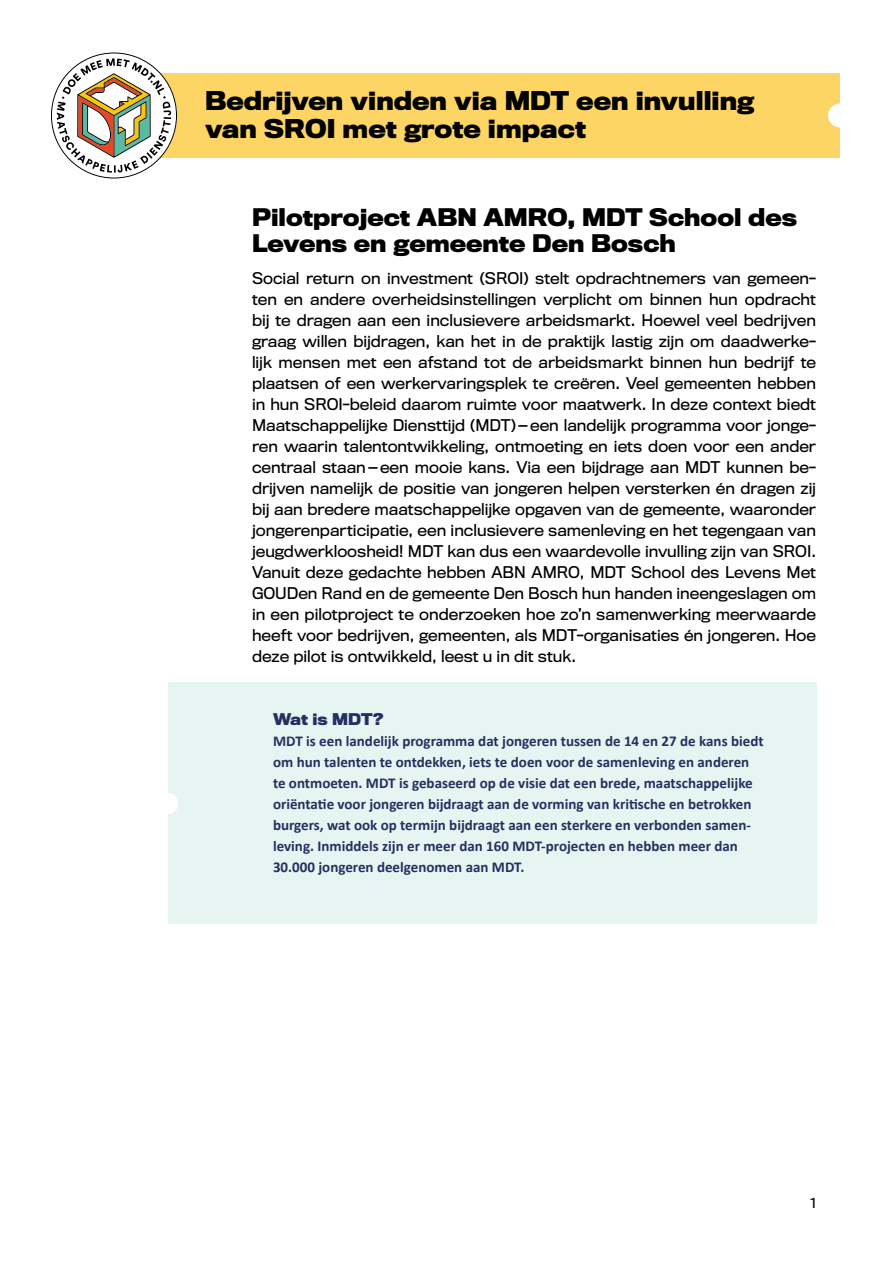
<style>
.page{position:relative;width:893px;height:1263px;background:#fff}
.page>*{position:absolute;margin:0;border:0;box-sizing:border-box;transform-origin:0 0}
.t1{font:700 24px/28.8px "Titling Gothic FB";color:#000}
.t2{font:700 22.5px/26.2px "Titling Gothic FB";color:#000}
.t3{font:15px/21px "Titling Gothic FB";color:#000;text-align:justify}
.t4{font:700 15px/21px "Calibri";color:#253062}
.t5{font:700 15px "Titling Gothic FB";color:#253062}
.t6{font:12.75px "Titling Gothic FB";color:#000}
</style>
<div class="page">
<div style="left:113px;top:74px;width:727px;height:84px;background:#fdd565"></div>
<div style="left:828px;top:104px;width:24px;height:24px;background:#fff;border-radius:50%"></div>
<svg style="left:51px;top:53px;width:126px;height:125px"></svg>
<div style="left:168px;top:682px;width:648px;height:242px;background:#e6f5f1"></div>
<div style="left:158px;top:793px;width:20px;height:21px;background:#fff;border-radius:50%"></div>
<h1 class="t1" style="left:205px;top:85px;width:551px">Bedrijven vinden via MDT een invulling van SROI met grote impact</h1>
<h2 class="t2" style="left:252px;top:204px;width:547px">Pilotproject ABN AMRO, MDT School des<br>Levens en gemeente Den Bosch</h2>
<p class="t3" style="left:252px;top:267px;width:566px">Social return on investment (SROI) stelt opdrachtnemers van gemeen&shy;ten en andere overheidsinstellingen verplicht om binnen hun opdracht bij te dragen aan een inclusievere arbeidsmarkt. Hoewel veel bedrijven graag willen bijdragen, kan het in de praktijk lastig zijn om daadwerke&shy;lijk mensen met een afstand tot de arbeidsmarkt binnen hun bedrijf te plaatsen of een werkervaringsplek te creëren. Veel gemeenten hebben in hun SROI-beleid daarom ruimte voor maatwerk. In deze context biedt Maatschappelijke Diensttijd (MDT)—een landelijk programma voor jonge&shy;ren waarin talentontwikkeling, ontmoeting en iets doen voor een ander centraal staan—een mooie kans. Via een bijdrage aan MDT kunnen be&shy;drijven namelijk de positie van jongeren helpen versterken én dragen zij bij aan bredere maatschappelijke opgaven van de gemeente, waaronder jongerenparticipatie, een inclusievere samenleving en het tegengaan van jeugdwerkloosheid! MDT kan dus een waardevolle invulling zijn van SROI.<br>Vanuit deze gedachte hebben ABN AMRO, MDT School des Levens Met GOUDen Rand en de gemeente Den Bosch hun handen ineengeslagen om in een pilotproject te onderzoeken hoe zo’n samenwerking meerwaarde heeft voor bedrijven, gemeenten, als MDT-organisaties én jongeren. Hoe deze pilot is ontwikkeld, leest u in dit stuk.</p>
<p class="t5" style="left:273px;top:709px;width:112px">Wat is MDT?</p>
<p class="t4" style="left:273px;top:730px;width:492px">MDT is een landelijk programma dat jongeren tussen de 14 en 27 de kans biedt om hun talenten te ontdekken, iets te doen voor de samenleving en anderen te ontmoeten. MDT is gebaseerd op de visie dat een brede, maatschappelijke oriëntatie voor jongeren bijdraagt aan de vorming van kritische en betrokken burgers, wat ook op termijn bijdraagt aan een sterkere en verbonden samen&shy;leving. Inmiddels zijn er meer dan 160 MDT-projecten en hebben meer dan 30.000 jongeren deelgenomen aan MDT.</p>
<p class="t6" style="left:810px;top:1195px;width:7px">1</p>
</div>
